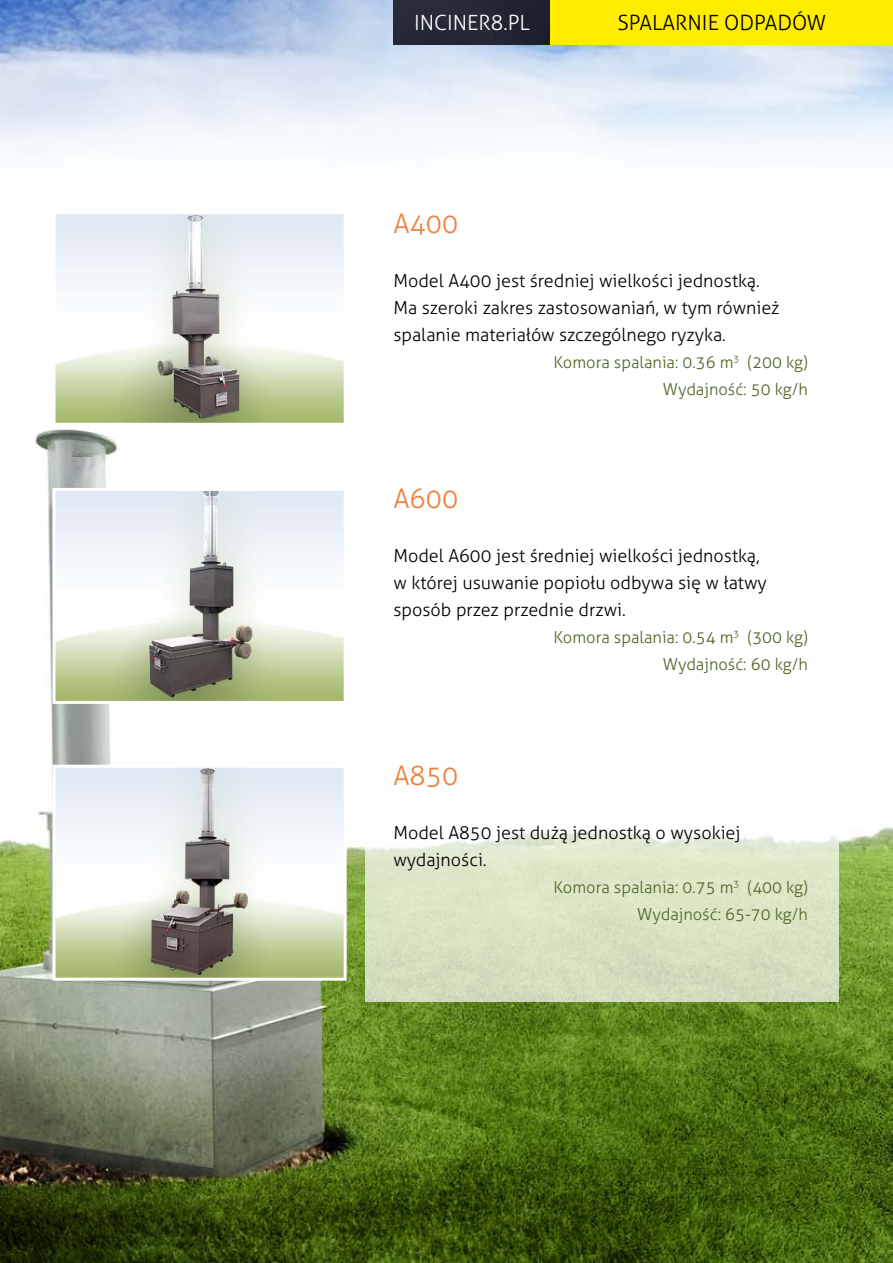
<style>
.page{position:relative;width:893px;height:1263px;background:#fff}
.page>*{position:absolute;margin:0;border:0;box-sizing:border-box;transform-origin:0 0}
.t1{font:300 27px "Aller";color:#f07f3c}
.t2{font:300 21px "Aller";color:#000}
.t3{font:300 21px "Aller";color:#fff}
.t4{font:300 18px/27px "Aller";color:#000}
.t5{font:300 16.5px/27px "Aller";color:#4f6527;text-align:right}
</style>
<div class="page">
<img style="left:0;top:0;width:893px;height:1263px">
<div style="left:393px;top:0;width:158px;height:45px;background:#252636"></div>
<div style="left:551px;top:0;width:342px;height:45px;background:#ffed00"></div>
<svg style="left:366px;top:766px;width:473px;height:236px"></svg>
<img style="left:56px;top:769px;width:287px;height:208px">
<div style="left:52px;top:765px;width:295px;height:216px;border:3px solid #fff"></div>
<img style="left:56px;top:492px;width:287px;height:208px">
<div style="left:52px;top:488px;width:295px;height:216px;border:3px solid #fff"></div>
<img style="left:56px;top:215px;width:287px;height:207px">
<div style="left:52px;top:211px;width:295px;height:215px;border:3px solid #fff"></div>
<p class="t3" style="left:414px;top:10px;width:105px">INCINER8.PL</p>
<p class="t2" style="left:617px;top:10px;width:13px">SPALAR</p>
<p class="t2" style="left:687px;top:10px;width:140px">NIE ODPADÓW</p>
<h1 class="t1" style="left:393px;top:207px;width:66px">A400</h1>
<p class="t4" style="left:393px;top:267px;width:388px">Model A400 jest średniej wielkości jednostką.<br>M a szeroki zakres zastosowaniań, w tym również spalanie materiałów szczególnego ryzyka.</p>
<p class="t5" style="left:553px;top:348px;width:256px">Komora spalania: 0.36 m<sup>3</sup> (200 kg)<br>Wydajność: 50 kg/h</p>
<h1 class="t1" style="left:393px;top:482px;width:66px">A600</h1>
<p class="t4" style="left:393px;top:542px;width:375px">M odel A600 jest średniej wielkości jednostką, w której usuwanie popiołu odbywa się w łatwy sposób przez przednie drzwi.</p>
<p class="t5" style="left:553px;top:623px;width:256px">Komora spalania: 0.54 m<sup>3</sup> (300 kg)<br>Wydajność: 60 kg/h</p>
<h1 class="t1" style="left:393px;top:759px;width:66px">A850</h1>
<p class="t4" style="left:393px;top:819px;width:349px">Model A850 jest dużą jednostką o wysokiej wydajności.</p>
<p class="t5" style="left:553px;top:873px;width:256px">Komora spalania: 0.75 m<sup>3</sup> (400 kg)<br>Wydajność: 65-70 kg/h</p>
</div>
